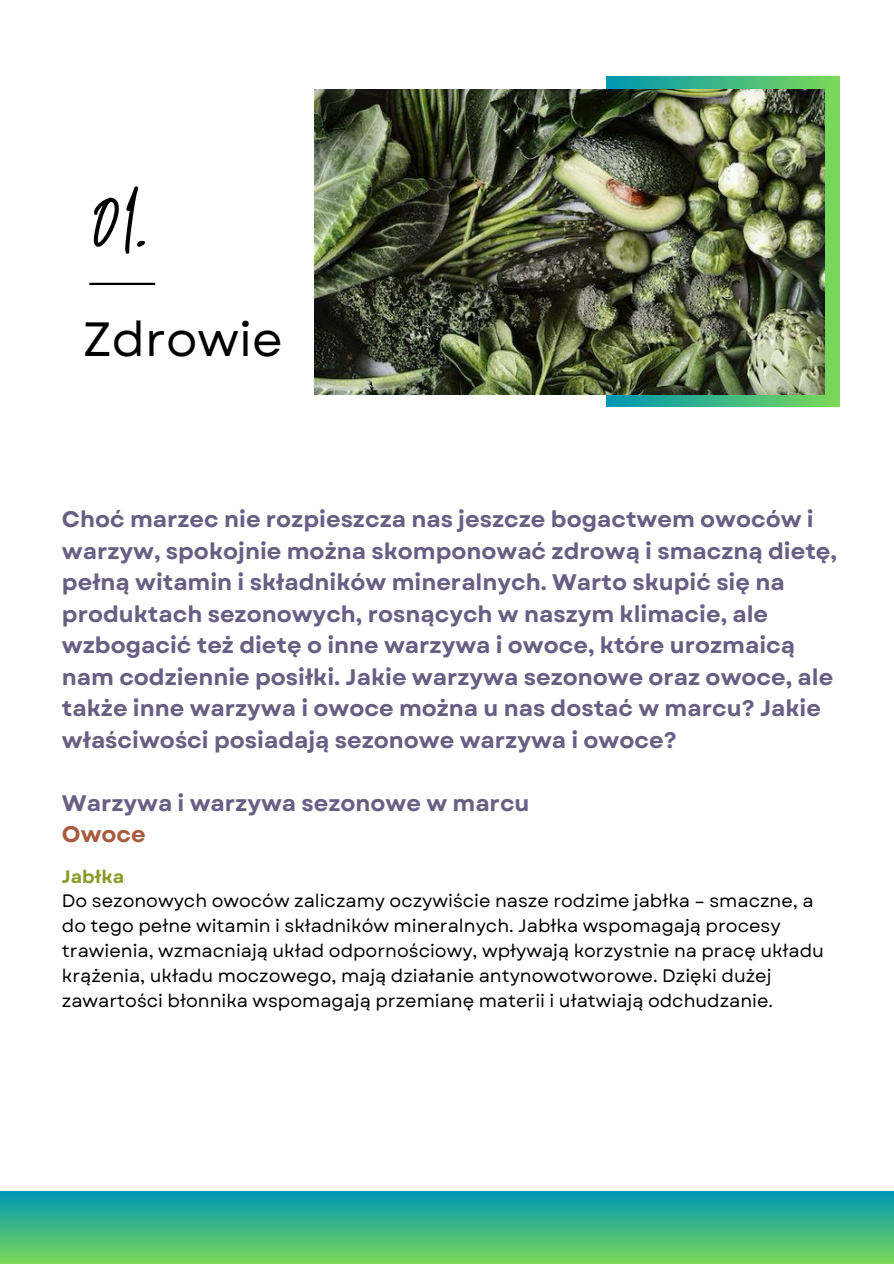
<style>
.page{position:relative;width:894px;height:1264px;background:#fff}
.page>*{position:absolute;margin:0;border:0;box-sizing:border-box;transform-origin:0 0}
.t1{font:90px "Twister";color:#000}
.t2{font:48px "Garet";color:#000}
.t3{font:700 22.5px/31.5px "Garet";color:#686084}
.t4{font:700 22.5px "Garet";color:#a95b3e}
.t5{font:18px/24.8px "Garet";color:#000}
.t6{font:700 18px "Garet";color:#8a9b29}
</style>
<div class="page">
<svg style="left:606px;top:76px;width:233px;height:330px;background:#57bc6e"></svg>
<img style="left:314px;top:90px;width:509px;height:305px">
<hr style="left:89px;top:283px;width:66px;height:2px;background:#000">
<div style="left:0;top:1191px;width:893px;height:72px;background:linear-gradient(to bottom,#0096b3,#79d65b)"></div>
<h1 class="t1" style="left:89px;top:159px;width:64px">01.</h1>
<h2 class="t2" style="left:83px;top:304px;width:201px">Zdrowie</h2>
<p class="t3" style="left:62px;top:503px;width:776px">Choć marzec nie rozpieszcza nas jeszcze bogactwem owoców i warzyw, spokojnie można skomponować zdrową i smaczną dietę, pełną witamin i składników mineralnych. Warto skupić się na produktach sezonowych, rosnących w naszym klimacie, ale wzbogacić też dietę o inne warzywa i owoce, które urozmaicą nam codziennie posiłki. Jakie warzywa sezonowe oraz owoce, ale także inne warzywa i owoce można u nas dostać w marcu? Jakie właściwości posiadają sezonowe warzywa i owoce?</p>
<p class="t3" style="left:62px;top:787px;width:469px">Warzywa i warzywa sezonowe w marcu</p>
<p class="t4" style="left:62px;top:818px;width:85px">Owoce</p>
<p class="t6" style="left:62px;top:863px;width:64px">Jabłka</p>
<p class="t5" style="left:62px;top:888px;width:763px">Do sezonowych owoców zaliczamy oczywiście nasze rodzime jabłka – smaczne, a do tego pełne witamin i składników mineralnych. Jabłka wspomagają procesy trawienia, wzmacniają układ odpornościowy, wpływają korzystnie na pracę układu krążenia, układu moczowego, mają działanie antynowotworowe. Dzięki dużej zawartości błonnika wspomagają przemianę materii i ułatwiają odchudzanie.</p>
</div>
